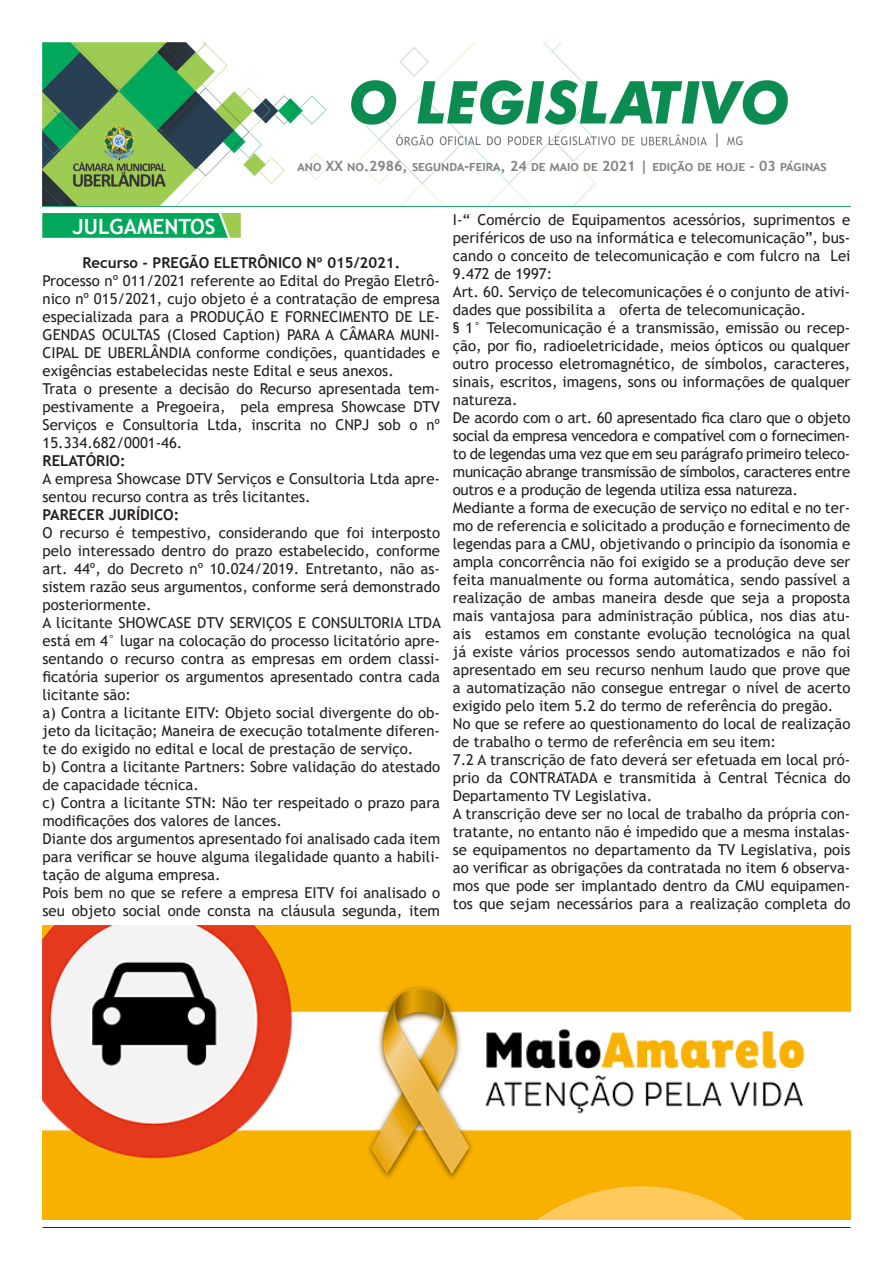
<style>
.page{position:relative;width:893px;height:1263px;background:#fff}
.page>*{position:absolute;margin:0;border:0;box-sizing:border-box;transform-origin:0 0}
.t1{font:700 21px "Trebuchet MS";color:#fff}
.t2{font:15px/18px "Trebuchet MS";color:#231f20;text-align:justify}
.t3{font:700 15px "Trebuchet MS";color:#231f20}
.t4{font:700 14.25px "Trebuchet MS";color:#808285}
</style>
<div class="page">
<img style="left:43px;top:43px;width:807px;height:163px">
<hr style="left:43px;top:1227px;width:807px;height:1px;background:#231f20">
<img style="left:43px;top:214px;width:197px;height:24px">
<img style="left:43px;top:926px;width:807px;height:293px">
<p class="t4" style="left:298px;top:157px;width:531px">ano XX no.2986, segunda-feira, 24 de maio de 2021 | edição de hoje - 03 páginas</p>
<p class="t1" style="left:73px;top:213px;width:145px">JULGAMENTOS</p>
<p class="t3" style="left:82px;top:253px;width:319px">Recurso - PREGÃO ELETRÔNICO Nº 015/2021.</p>
<p class="t2" style="left:43px;top:271px;width:399px">Processo nº 011/2021 referente ao Edital do Pregão Eletrô&shy;nico nº 015/2021, cujo objeto é a contratação de empresa especializada para a PRODUÇÃO E FORNECIMENTO DE LE-GENDAS OCULTAS (Closed Caption) PARA A CÂMARA MUNI-CIPAL DE UBERLÂNDIA conforme condições, quantidades e exigências estabelecidas neste Edital e seus anexos.</p>
<p class="t2" style="left:43px;top:379px;width:399px">Trata o presente a decisão do Recurso apresentada tem&shy;pestivamente a Pregoeira, pela empresa Showcase DTV Serviços e Consultoria Ltda, inscrita no CNPJ sob o nº 15.334.682/0001-46.</p>
<p class="t3" style="left:43px;top:451px;width:85px">RELATÓRIO:</p>
<p class="t2" style="left:43px;top:469px;width:399px">A empresa Showcase DTV Serviços e Consultoria Ltda apre&shy;sentou recurso contra as três licitantes.</p>
<p class="t3" style="left:43px;top:505px;width:138px">PARECER JURÍDICO:</p>
<p class="t2" style="left:43px;top:523px;width:399px">O recurso é tempestivo, considerando que foi interposto pelo interessado dentro do prazo estabelecido, conforme art. 44º, do Decreto nº 10.024/2019. Entretanto, não as&shy;sistem razão seus argumentos, conforme será demonstrado posteriormente.</p>
<p class="t2" style="left:43px;top:613px;width:400px">A licitante SHOWCASE DTV SERVIÇOS E CONSULTORIA LTDA está em 4° lugar na colocação do processo licitatório apre&shy;sentando o recurso contra as empresas em ordem classi&shy;ficatória superior os argumentos apresentado contra cada licitante são:</p>
<p class="t2" style="left:43px;top:703px;width:399px">a) Contra a licitante EITV: Objeto social divergente do ob&shy;jeto da licitação; Maneira de execução totalmente diferen&shy;te do exigido no edital e local de prestação de serviço.</p>
<p class="t2" style="left:43px;top:757px;width:399px">b) Contra a licitante Partners: Sobre validação do atestado de capacidade técnica.</p>
<p class="t2" style="left:43px;top:793px;width:399px">c) Contra a licitante STN: Não ter respeitado o prazo para modificações dos valores de lances.</p>
<p class="t2" style="left:43px;top:829px;width:399px">Diante dos argumentos apresentado foi analisado cada item para verificar se houve alguma ilegalidade quanto a habili&shy;tação de alguma empresa.</p>
<p class="t2" style="left:43px;top:883px;width:399px">Pois bem no que se refere a empresa EITV foi analisado o seu objeto social onde consta na cláusula segunda, item</p>
<p class="t2" style="left:453px;top:210px;width:399px">I-“ Comércio de Equipamentos acessórios, suprimentos e periféricos de uso na informática e telecomunicação”, bus&shy;cando o conceito de telecomunicação e com fulcro na Lei 9.472 de 1997:</p>
<p class="t2" style="left:453px;top:282px;width:399px">Art. 60. Serviço de telecomunicações é o conjunto de ativi&shy;dades que possibilita a oferta de telecomunicação.</p>
<p class="t2" style="left:453px;top:318px;width:399px">§ 1° Telecomunicação é a transmissão, emissão ou recep&shy;ção, por fio, radioeletricidade, meios ópticos ou qualquer outro processo eletromagnético, de símbolos, caracteres, sinais, escritos, imagens, sons ou informações de qualquer natureza.</p>
<p class="t2" style="left:453px;top:408px;width:399px">De acordo com o art. 60 apresentado fica claro que o objeto social da empresa vencedora e compatível com o fornecimen&shy;to de legendas uma vez que em seu parágrafo primeiro teleco&shy;municação abrange transmissão de símbolos, caracteres entre outros e a produção de legenda utiliza essa natureza.</p>
<p class="t2" style="left:453px;top:498px;width:399px">Mediante a forma de execução de serviço no edital e no ter&shy;mo de referencia e solicitado a produção e fornecimento de legendas para a CMU, objetivando o principio da isonomia e ampla concorrência não foi exigido se a produção deve ser feita manualmente ou forma automática, sendo passível a realização de ambas maneira desde que seja a proposta mais vantajosa para administração pública, nos dias atu&shy;ais estamos em constante evolução tecnológica na qual já existe vários processos sendo automatizados e não foi apresentado em seu recurso nenhum laudo que prove que a automatização não consegue entregar o nível de acerto exigido pelo item 5.2 do termo de referência do pregão.</p>
<p class="t2" style="left:453px;top:714px;width:399px">No que se refere ao questionamento do local de realização de trabalho o termo de referência em seu item:</p>
<p class="t2" style="left:453px;top:750px;width:399px">7.2 A transcrição de fato deverá ser efetuada em local pró&shy;prio da CONTRATADA e transmitida à Central Técnica do Departamento TV Legislativa.</p>
<p class="t2" style="left:453px;top:804px;width:399px">A transcrição deve ser no local de trabalho da própria con&shy;tratante, no entanto não é impedido que a mesma instalas&shy;se equipamentos no departamento da TV Legislativa, pois ao verificar as obrigações da contratada no item 6 observa&shy;mos que pode ser implantado dentro da CMU equipamen&shy;tos que sejam necessários para a realização completa do</p>
</div>
